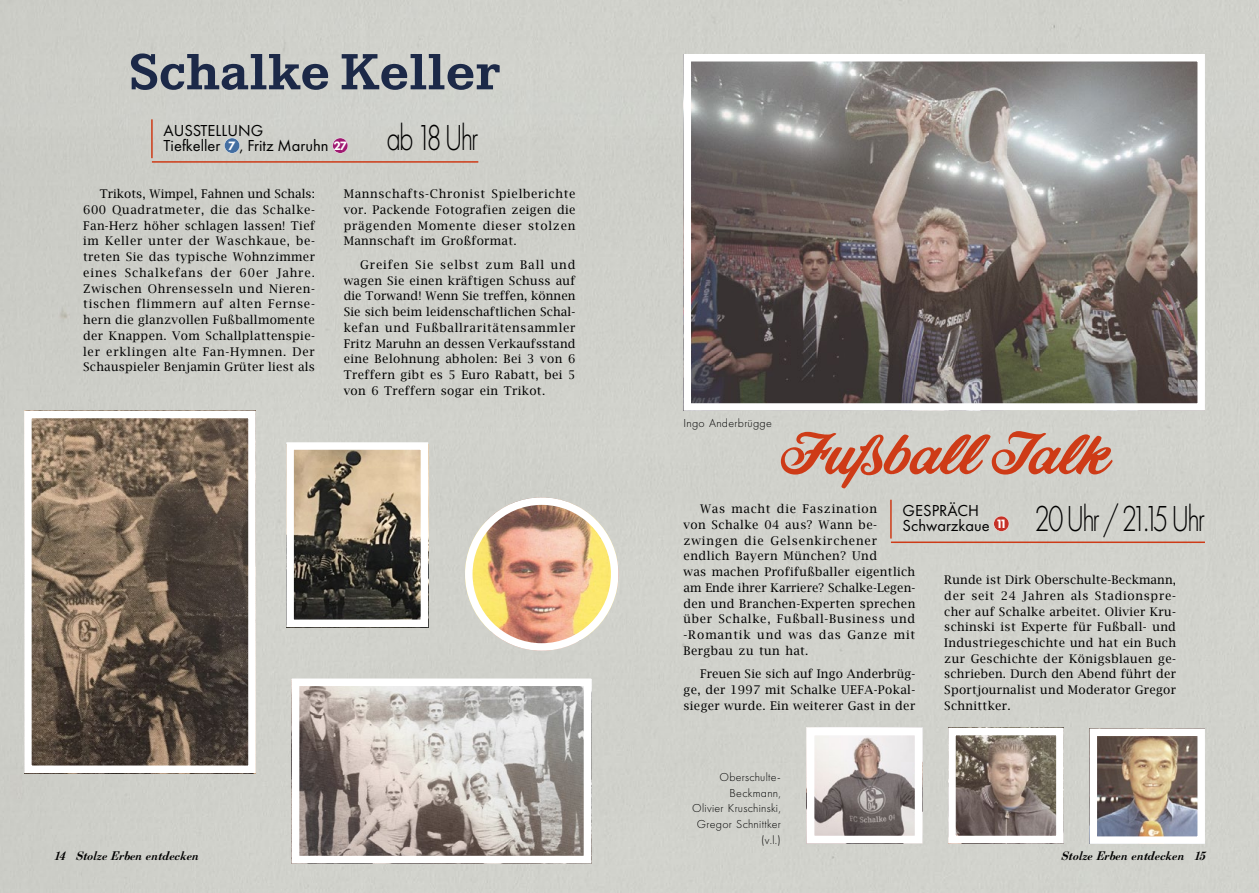
<style>
.page{position:relative;width:1259px;height:893px;background:#d0d1cb}
.page>*{position:absolute;margin:0;border:0;box-sizing:border-box;transform-origin:0 0}
.t1{font:700 52.8px "Corporate E Pro";color:#1c2948;scale:1.1 1}
.t2{font:52.8px "Corner Store JF";color:#ce3b17;scale:1.1 1}
.t3{font:300 37.5px "Futura PT";letter-spacing:-.085em;color:#000;scale:.75 1}
.t4{font:16.5px/15px "Futura PT";color:#000}
.t5{font:12px/15.8px "Lucida Bright";letter-spacing:.03em;color:#000;text-align:justify}
.t6{font:300 12px/15.8px "Futura PT";letter-spacing:.025em;color:#000;text-align:right}
.t7{font:italic 700 12px "Berenis ADF Pro";color:#000}
.s1{font-weight:800;font-size:12.6px;color:#fff}
</style>
<div class="page">
<hr style="left:151px;top:119px;width:2px;height:39px;background:#ce3b17">
<hr style="left:152px;top:161px;width:326px;height:2px;background:#ce3b17">
<svg style="left:224px;top:138px;width:16px;height:15px"></svg>
<svg style="left:332px;top:138px;width:16px;height:15px"></svg>
<img style="left:33px;top:420px;width:214px;height:344px">
<div style="left:24px;top:411px;width:232px;height:362px;border:8px solid #fff"></div>
<img style="left:295px;top:451px;width:124px;height:167px">
<div style="left:286px;top:442px;width:142px;height:185px;border:8px solid #fff"></div>
<img style="left:301px;top:687px;width:281px;height:167px">
<div style="left:292px;top:678px;width:299px;height:185px;border:8px solid #fff"></div>
<img style="left:465px;top:497px;width:153px;height:154px;border-radius:77px">
<div style="left:465px;top:497px;width:153px;height:154px;border:8px solid #fff;border-radius:50%"></div>
<img style="left:692px;top:63px;width:504px;height:339px">
<div style="left:683px;top:54px;width:522px;height:357px;border:8px solid #fff"></div>
<hr style="left:890px;top:500px;width:1px;height:39px;background:#ce3b17">
<hr style="left:891px;top:541px;width:314px;height:2px;background:#ce3b17">
<svg style="left:993px;top:516px;width:16px;height:15px"></svg>
<img style="left:816px;top:737px;width:97px;height:97px">
<div style="left:807px;top:728px;width:115px;height:115px;border:8px solid #fff"></div>
<img style="left:1098px;top:737px;width:98px;height:98px">
<div style="left:1089px;top:728px;width:116px;height:116px;border:8px solid #fff"></div>
<img style="left:957px;top:737px;width:97px;height:97px">
<div style="left:948px;top:728px;width:115px;height:115px;border:8px solid #fff"></div>
<h1 class="t1" style="left:130px;top:34px;width:338px">Schalke Keller</h1>
<h3 class="t4" style="left:164px;top:123px;width:185px">AUSSTELLUNG<br>Tiefkeller <span class="s1">7</span> , Fritz Maruhn <span class="s1">27</span></h3>
<h2 class="t3" style="left:386px;top:117px;width:124px">ab 18 Uhr</h2>
<p class="t5" style="left:83px;top:186px;width:233px;text-indent:16px">Trikots, Wimpel, Fahnen und Schals:<br>600 Quadratmeter, die das Schalke-Fan-Herz höher schlagen lassen! Tief im Keller unter der Waschkaue, be&shy;treten Sie das typische Wohnzimmer eines Schalkefans der 60er Jahre.<br>Zwischen Ohrensesseln und Nieren&shy;tischen flimmern auf alten Fernse&shy;hern die glanzvollen Fußballmomente der Knappen. Vom Schallplattenspie&shy;ler erklingen alte Fan-Hymnen. Der Schauspieler Benjamin Grüter liest als</p>
<p class="t5" style="left:344px;top:186px;width:233px">Mannschafts-Chronist Spielberichte vor. Packende Fotografien zeigen die prägenden Momente dieser stolzen Mannschaft im Großformat.</p>
<p class="t5" style="left:344px;top:257px;width:233px;text-indent:16px">Greifen Sie selbst zum Ball und wagen Sie einen kräftigen Schuss auf die Torwand! Wenn Sie treffen, können Sie sich beim leidenschaftlichen Schal&shy;kefan und Fußballraritätensammler Fritz Maruhn an dessen Verkaufsstand eine Belohnung abholen: Bei 3 von 6<br>Treffern gibt es 5 Euro Rabatt, bei 5 von 6 Treffern sogar ein Trikot.</p>
<p class="t6" style="left:683px;top:415px;width:90px">Ingo Anderbrügge</p>
<h1 class="t2" style="left:780px;top:416px;width:300px">Fußball Talk</h1>
<h3 class="t4" style="left:902px;top:503px;width:106px">GESPRÄCH<br>Schwarzkaue <sup>11</sup></h3>
<h2 class="t3" style="left:1034px;top:497px;width:229px">20 Uhr / 21.15 Uhr</h2>
<p class="t5" style="left:683px;top:501px;width:233px;text-align:left;text-indent:16px">Was macht die Faszination<br>von Schalke 04 aus? Wann be&shy;zwingen die Gelsenkirchener endlich Bayern München? Und<br>was machen Profifußballer eigentlich am Ende ihrer Karriere? Schalke-Legen&shy;den und Branchen-Experten sprechen über Schalke, Fußball-Business und -Romantik und was das Ganze mit<br>Bergbau zu tun hat.</p>
<p class="t5" style="left:683px;top:666px;width:233px;text-indent:16px">Freuen Sie sich auf Ingo Anderbrüg&shy;ge, der 1997 mit Schalke UEFA-Pokal&shy;sieger wurde. Ein weiterer Gast in der</p>
<p class="t5" style="left:944px;top:572px;width:233px">Runde ist Dirk Oberschulte-Beckmann, der seit 24 Jahren als Stadionspre&shy;cher auf Schalke arbeitet. Olivier Kru&shy;schinski ist Experte für Fußball- und Industriegeschichte und hat ein Buch zur Geschichte der Königsblauen ge&shy;schrieben. Durch den Abend führt der Sportjournalist und Moderator Gregor Schnittker.</p>
<p class="t6" style="left:692px;top:769px;width:90px">Oberschulte-<br>Beckmann,<br>Olivier Kruschinski,<br>Gregor Schnittker (v.l.)</p>
<p class="t7" style="left:54px;top:848px;width:145px">14 Stolze Erben entdecken</p>
<p class="t7" style="left:1061px;top:848px;width:146px">Stolze Erben entdecken 15</p>
</div>
